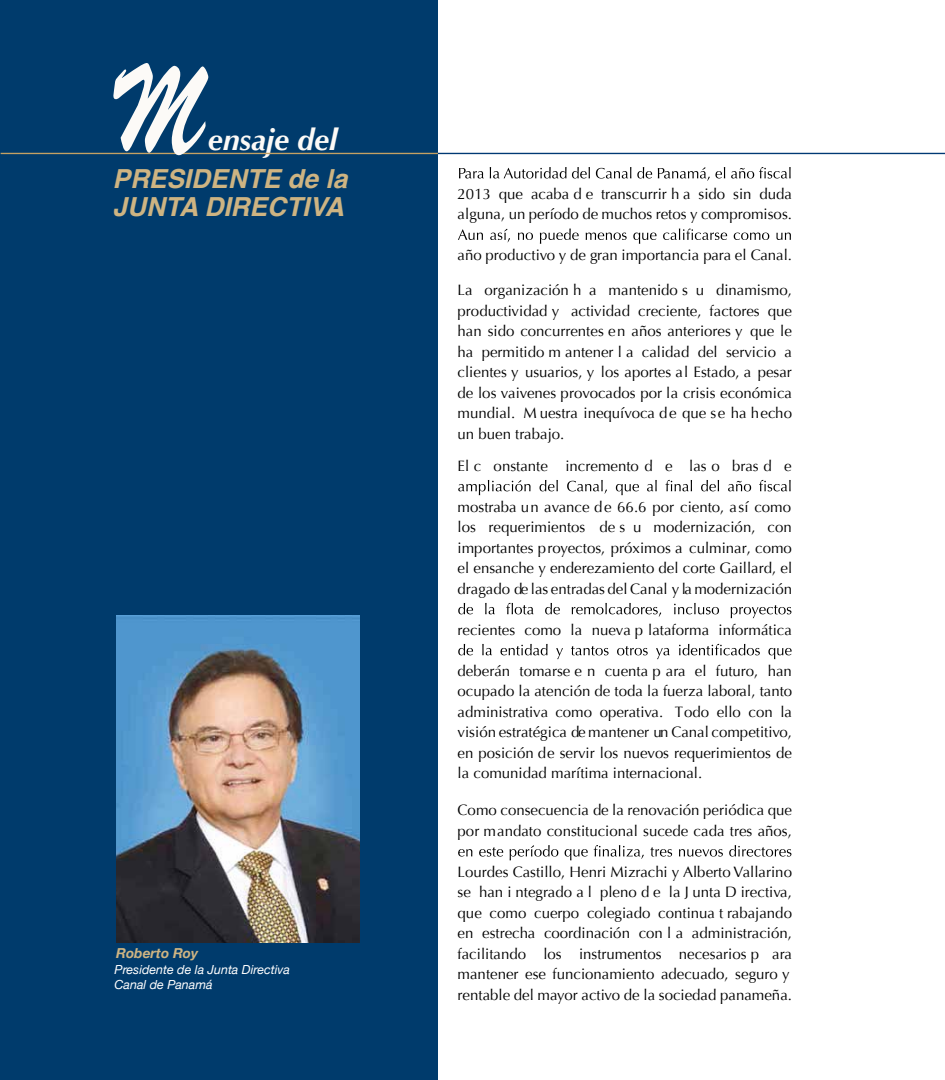
<style>
.page{position:relative;width:945px;height:1080px;background:#fff}
.page>*{position:absolute;margin:0;border:0;box-sizing:border-box;transform-origin:0 0}
.t1{font:italic 700 30px "Optima";color:#fcfaf7}
.t2{font:italic 700 26.25px/27.5px "Helvetica";color:#ceb482}
.t3{font:15px/20.5px "Optima";color:#000}
.t4{font:italic 700 13.75px "Helvetica Neue";color:#ceb482}
.t5{font:italic 12.5px/15px "Helvetica Neue";color:#fff}
</style>
<div class="page">
<div style="left:1px;top:0;width:437px;height:1080px;background:#003b6c"></div>
<svg style="left:459px;top:167px;width:332px;height:14px"></svg>
<svg style="left:458px;top:228px;width:333px;height:16px"></svg>
<svg style="left:458px;top:480px;width:333px;height:15px"></svg>
<svg style="left:458px;top:603px;width:333px;height:15px"></svg>
<svg style="left:458px;top:644px;width:334px;height:15px"></svg>
<svg style="left:458px;top:845px;width:333px;height:15px"></svg>
<hr style="left:1px;top:153px;width:437px;height:1px;background:#c4a163">
<svg style="left:113px;top:63px;width:95px;height:92px"></svg>
<hr style="left:438px;top:153px;width:507px;height:1px;background:#003974">
<img style="left:116px;top:616px;width:244px;height:326px">
<h1 class="t1" style="left:208px;top:122px;width:131px">ensaje del</h1>
<h2 class="t2" style="left:112px;top:166px;width:236px">PRESIDENTE de la<br>JUNTA DIRECTIVA</h2>
<p class="t4" style="left:116px;top:945px;width:84px">Roberto Roy</p>
<p class="t5" style="left:115px;top:962px;width:177px">Presidente de la Junta Directiva<br>Canal de Panamá</p>
<p class="t3" style="left:458px;top:184px;width:336px">2013 que acaba d e transcurrir h a sido sin duda alguna, un período de muchos retos y compromisos.</p>
<p class="t3" style="left:458px;top:245px;width:336px">año productivo y de gran importancia para el Canal.</p>
<p class="t3" style="left:458px;top:280px;width:336px;text-align:justify">La organización h a mantenido s u dinamismo, productividad y actividad creciente, factores que han sido concurrentes en años anteriores y que le ha permitido m antener l a calidad del servicio a clientes y usuarios, y los aportes al Estado, a pesar de los vaivenes provocados por la crisis económica mundial. M uestra inequívoca de que se ha hecho un buen trabajo.</p>
<p class="t3" style="left:458px;top:456px;width:335px">El c onstante incremento d e las o bras d e</p>
<p class="t3" style="left:458px;top:497px;width:336px;text-align:justify">mostraba un avance de 66.6 por ciento, así como los requerimientos de s u modernización, con importantes proyectos, próximos a culminar, como el ensanche y enderezamiento del corte Gaillard, el dragado de las entradas del Canal y la modernización</p>
<p class="t3" style="left:458px;top:620px;width:336px">recientes como la nueva p lataforma informática</p>
<p class="t3" style="left:458px;top:661px;width:336px;text-align:justify">deberán tomarse e n cuenta p ara el futuro, han ocupado la atención de toda la fuerza laboral, tanto administrativa como operativa. Todo ello con la visión estratégica de mantener un Canal competitivo, en posición de servir los nuevos requerimientos de la comunidad marítima internacional.</p>
<p class="t3" style="left:458px;top:800px;width:336px">Como consecuencia de la renovación periódica que por mandato constitucional sucede cada tres años,</p>
<p class="t3" style="left:458px;top:862px;width:336px">Lourdes Castillo, Henri Mizrachi y Alberto Vallarino se han i ntegrado a l pleno d e la J unta D irectiva, que como cuerpo colegiado continua t rabajando en estrecha coordinación con l a administración, facilitando los instrumentos necesarios p ara mantener ese funcionamiento adecuado, seguro y rentable del mayor activo de la sociedad panameña.</p>
</div>
